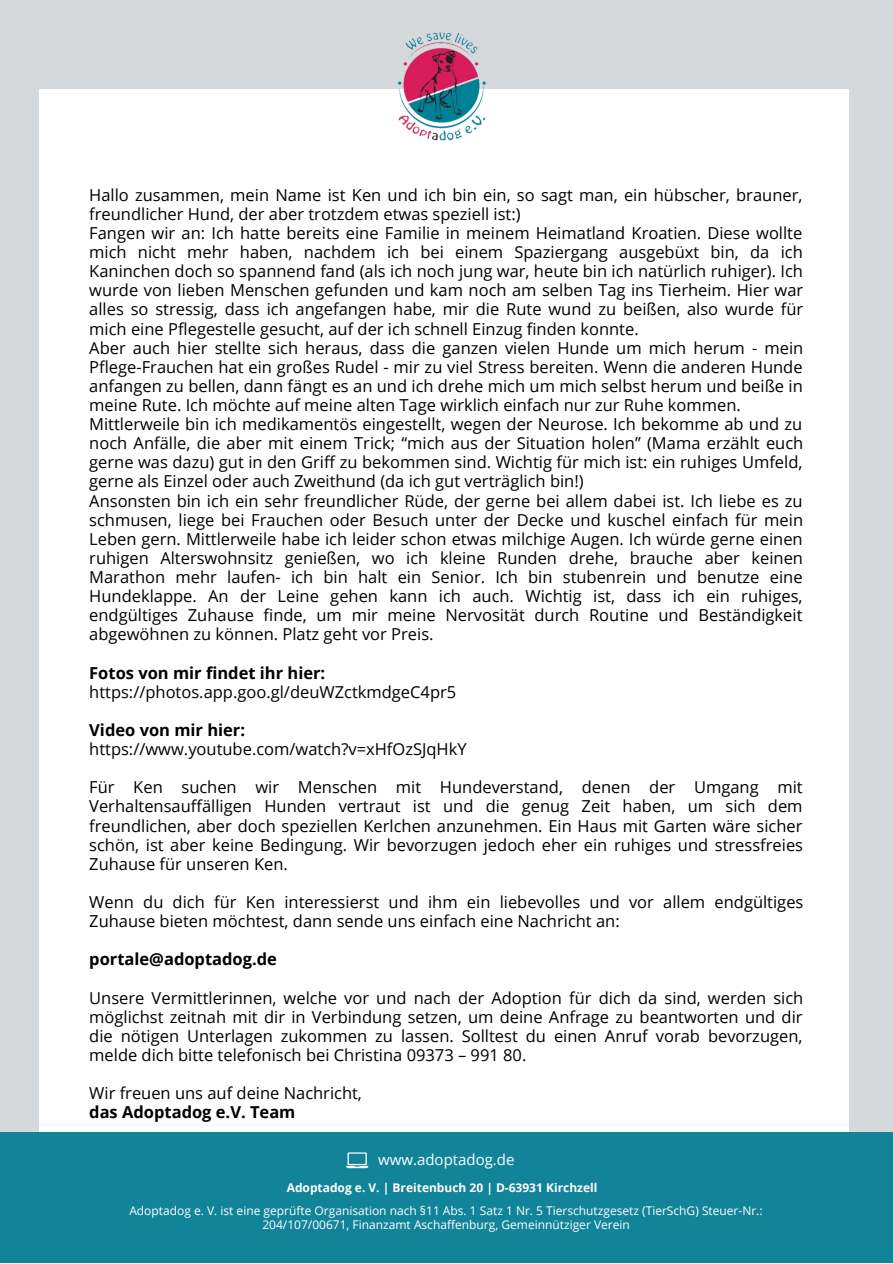
<style>
.page{position:relative;width:893px;height:1264px;background:#fff}
.page>*{position:absolute;margin:0;border:0;box-sizing:border-box;transform-origin:0 0}
.t1{font:16.5px/19px "Open Sans";color:#000}
.t2{font:700 16.5px "Open Sans";color:#000}
.t3{font:15px "Open Sans";color:#fff}
.t4{font:12px/14px "Open Sans";color:#fff;text-align:center}
.t5{font:700 12px "Open Sans";color:#fff}
</style>
<div class="page">
<div style="left:0;top:0;width:892px;height:1262px;background:#d5d9dc"></div>
<div style="left:39px;top:89px;width:809px;height:1173px;background:#fff"></div>
<img style="left:397px;top:32px;width:89px;height:109px">
<div style="left:0;top:1131px;width:892px;height:131px;background:#128499"></div>
<svg style="left:346px;top:1152px;width:22px;height:16px"></svg>
<p class="t1" style="left:89px;top:185px;width:715px">Hallo zusammen, mein Name ist Ken und ich bin ein, so sagt man, ein hübscher, brauner, freundlicher Hund, der aber trotzdem etwas speziell ist:)<br>Fangen wir an: Ich hatte bereits eine Familie in meinem Heimatland Kroatien. Diese wollte mich nicht mehr haben, nachdem ich bei einem Spaziergang ausgebüxt bin, da ich Kaninchen doch so spannend fand (als ich noch jung war, heute bin ich natürlich ruhiger). Ich wurde von lieben Menschen gefunden und kam noch am selben Tag ins Tierheim. Hier war alles so stressig, dass ich angefangen habe, mir die Rute wund zu beißen, also wurde für mich eine Pflegestelle gesucht, auf der ich schnell Einzug finden konnte.<br>Aber auch hier stellte sich heraus, dass die ganzen vielen Hunde um mich herum - mein Pflege-Frauchen hat ein großes Rudel - mir zu viel Stress bereiten. Wenn die anderen Hunde anfangen zu bellen, dann fängt es an und ich drehe mich um mich selbst herum und beiße in meine Rute. Ich möchte auf meine alten Tage wirklich einfach nur zur Ruhe kommen.<br>Mittlerweile bin ich medikamentös eingestellt, wegen der Neurose. Ich bekomme ab und zu noch Anfälle, die aber mit einem Trick; “mich aus der Situation holen” (Mama erzählt euch gerne was dazu) gut in den Griff zu bekommen sind. Wichtig für mich ist: ein ruhiges Umfeld, gerne als Einzel oder auch Zweithund (da ich gut verträglich bin!)<br>Ansonsten bin ich ein sehr freundlicher Rüde, der gerne bei allem dabei ist. Ich liebe es zu schmusen, liege bei Frauchen oder Besuch unter der Decke und kuschel einfach für mein Leben gern. Mittlerweile habe ich leider schon etwas milchige Augen. Ich würde gerne einen ruhigen Alterswohnsitz genießen, wo ich kleine Runden drehe, brauche aber keinen Marathon mehr laufen- ich bin halt ein Senior. Ich bin stubenrein und benutze eine Hundeklappe. An der Leine gehen kann ich auch. Wichtig ist, dass ich ein ruhiges, endgültiges Zuhause finde, um mir meine Nervosität durch Routine und Beständigkeit abgewöhnen zu können. Platz geht vor Preis.</p>
<p class="t2" style="left:89px;top:661px;width:237px">Fotos von mir findet ihr hier:</p>
<p class="t1" style="left:89px;top:681px;width:368px">https://photos.app.goo.gl/deuWZctkmdgeC4pr5</p>
<p class="t2" style="left:89px;top:718px;width:157px">Video von mir hier:</p>
<p class="t1" style="left:89px;top:739px;width:379px">https://www.youtube.com/watch?v=xHfOzSJqHkY</p>
<p class="t1" style="left:89px;top:777px;width:715px;text-align:justify">Für Ken suchen wir Menschen mit Hundeverstand, denen der Umgang mit Verhaltensauffälligen Hunden vertraut ist und die genug Zeit haben, um sich dem freundlichen, aber doch speziellen Kerlchen anzunehmen. Ein Haus mit Garten wäre sicher schön, ist aber keine Bedingung. Wir bevorzugen jedoch eher ein ruhiges und stressfreies Zuhause für unseren Ken.</p>
<p class="t1" style="left:89px;top:892px;width:715px">Wenn du dich für Ken interessierst und ihm ein liebevolles und vor allem endgültiges<br>Zuhause bieten möchtest, dann sende uns einfach eine Nachricht an:</p>
<p class="t2" style="left:89px;top:947px;width:189px">portale@adoptadog.de</p>
<p class="t1" style="left:89px;top:987px;width:715px;text-align:justify">Unsere Vermittlerinnen, welche vor und nach der Adoption für dich da sind, werden sich möglichst zeitnah mit dir in Verbindung setzen, um deine Anfrage zu beantworten und dir die nötigen Unterlagen zukommen zu lassen. Solltest du einen Anruf vorab bevorzugen, melde dich bitte telefonisch bei Christina 09373 – 991 80.</p>
<p class="t1" style="left:89px;top:1083px;width:274px">Wir freuen uns auf deine Nachricht,</p>
<p class="t2" style="left:89px;top:1100px;width:208px">das Adoptadog e.V. Team</p>
<p class="t3" style="left:378px;top:1149px;width:138px">www.adoptadog.de</p>
<p class="t5" style="left:287px;top:1179px;width:312px">Adoptadog e. V. | Breitenbuch 20 | D-63931 Kirchzell</p>
<p class="t4" style="left:129px;top:1202px;width:634px">Adoptadog e. V. ist eine geprüfte Organisation nach §11 Abs. 1 Satz 1 Nr. 5 Tierschutzgesetz (TierSchG) Steuer-Nr.:<br>204/107/00671, Finanzamt Aschaffenburg, Gemeinnütziger Verein</p>
</div>
